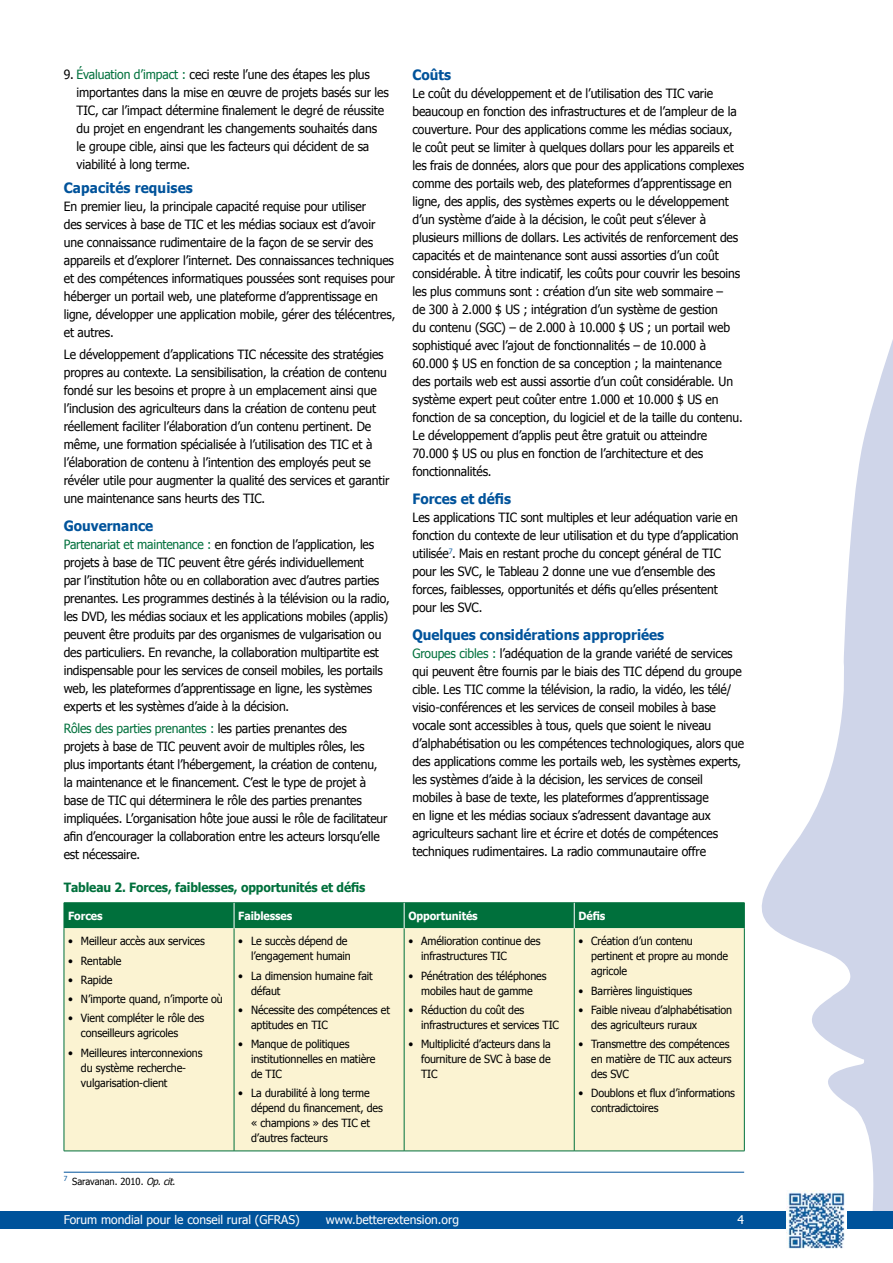
<style>
.page{position:relative;width:893px;height:1263px;background:#fff}
.page>*{position:absolute;margin:0;border:0;box-sizing:border-box;transform-origin:0 0}
._06_tussenkop_1_head{font:700 14.25px "Tahoma";color:#00539b;scale:.95 1}
._05_platte_tekst_bod{font:12.75px/18px "Tahoma";letter-spacing:-.01em;color:#000;scale:.95 1}
._09_grafiekkop{font:700 12.75px "Tahoma";letter-spacing:-.01em;color:#00703c;scale:.95 1}
.t1{font:12px "Tahoma";color:#fff}
.t2{font:11.25px/15px "Tahoma";letter-spacing:-.01em;color:#000;scale:.95 1}
.tabelkopje{font:700 11.25px "Tahoma";letter-spacing:-.01em;color:#fff;scale:.95 1}
.footnote{font:9.75px "Tahoma";color:#000;scale:.95 1}
.s1{color:#00703c}
.s2{font-style:italic}
</style>
<div class="page">
<svg style="left:758px;top:339px;width:135px;height:873px"></svg>
<div style="left:0;top:1212px;width:893px;height:17px;background:#00539b"></div>
<hr style="left:64px;top:1172px;width:680px;height:1px;background:#00539b">
<div style="left:65px;top:928px;width:679px;height:223px;background:#fbf3d2"></div>
<hr style="left:64px;top:902px;width:170px;height:1px;background:#00703c">
<hr style="left:234px;top:902px;width:170px;height:1px;background:#00703c">
<hr style="left:404px;top:902px;width:170px;height:1px;background:#00703c">
<hr style="left:574px;top:902px;width:170px;height:1px;background:#00703c">
<hr style="left:64px;top:928px;width:1px;height:223px;background:#00703c">
<hr style="left:234px;top:928px;width:1px;height:223px;background:#00703c">
<hr style="left:404px;top:928px;width:1px;height:223px;background:#00703c">
<hr style="left:574px;top:928px;width:1px;height:223px;background:#00703c">
<hr style="left:744px;top:928px;width:1px;height:223px;background:#00703c">
<hr style="left:64px;top:1151px;width:170px;height:1px;background:#00703c">
<hr style="left:234px;top:1151px;width:170px;height:1px;background:#00703c">
<hr style="left:404px;top:1151px;width:170px;height:1px;background:#00703c">
<hr style="left:574px;top:1151px;width:170px;height:1px;background:#00703c">
<div style="left:64px;top:903px;width:681px;height:25px;background:#00703c"></div>
<img style="left:787px;top:1191px;width:60px;height:58px">
<p class="_05_platte_tekst_bod" style="left:77px;top:65px;width:330px;text-indent:-13px">9. <span class="s1">Évaluation d’impact :</span> ceci reste l’une des étapes les plus importantes dans la mise en œuvre de projets basés sur les TIC, car l’impact détermine finalement le degré de réussite du projet en engendrant les changements souhaités dans le groupe cible, ainsi que les facteurs qui décident de sa viabilité à long terme.</p>
<p class="_06_tussenkop_1_head" style="left:64px;top:177px;width:137px">Capacités requises</p>
<p class="_05_platte_tekst_bod" style="left:64px;top:196px;width:351px">En premier lieu, la principale capacité requise pour utiliser<br>des services à base de TIC et les médias sociaux est d’avoir une connaissance rudimentaire de la façon de se servir des appareils et d’explorer l’internet. Des connaissances techniques et des compétences informatiques poussées sont requises pour héberger un portail web, une plateforme d’apprentissage en ligne, développer une application mobile, gérer des télécentres, et autres.</p>
<p class="_05_platte_tekst_bod" style="left:64px;top:345px;width:344px">Le développement d’applications TIC nécessite des stratégies propres au contexte. La sensibilisation, la création de contenu fondé sur les besoins et propre à un emplacement ainsi que l’inclusion des agriculteurs dans la création de contenu peut réellement faciliter l’élaboration d’un contenu pertinent. De même, une formation spécialisée à l’utilisation des TIC et à l’élaboration de contenu à l’intention des employés peut se révéler utile pour augmenter la qualité des services et garantir une maintenance sans heurts des TIC.</p>
<p class="_06_tussenkop_1_head" style="left:64px;top:516px;width:96px">Gouvernance</p>
<p class="_05_platte_tekst_bod" style="left:64px;top:535px;width:345px"><span class="s1">Partenariat et maintenance :</span> en fonction de l’application, les projets à base de TIC peuvent être gérés individuellement<br>par l’institution hôte ou en collaboration avec d’autres parties prenantes. Les programmes destinés à la télévision ou la radio, les DVD, les médias sociaux et les applications mobiles (applis) peuvent être produits par des organismes de vulgarisation ou des particuliers. En revanche, la collaboration multipartite est indispensable pour les services de conseil mobiles, les portails web, les plateformes d’apprentissage en ligne, les systèmes experts et les systèmes d’aide à la décision.</p>
<p class="_05_platte_tekst_bod" style="left:64px;top:719px;width:342px"><span class="s1">Rôles des parties prenantes :</span> les parties prenantes des<br>projets à base de TIC peuvent avoir de multiples rôles, les plus importants étant l’hébergement, la création de contenu, la maintenance et le financement. C’est le type de projet à base de TIC qui déterminera le rôle des parties prenantes impliquées. L’organisation hôte joue aussi le rôle de facilitateur afin d’encourager la collaboration entre les acteurs lorsqu’elle est nécessaire.</p>
<p class="_06_tussenkop_1_head" style="left:412px;top:65px;width:42px">Coûts</p>
<p class="_05_platte_tekst_bod" style="left:412px;top:84px;width:351px">Le coût du développement et de l’utilisation des TIC varie beaucoup en fonction des infrastructures et de l’ampleur de la couverture. Pour des applications comme les médias sociaux, le coût peut se limiter à quelques dollars pour les appareils et les frais de données, alors que pour des applications complexes comme des portails web, des plateformes d’apprentissage en ligne, des applis, des systèmes experts ou le développement d’un système d’aide à la décision, le coût peut s’élever à plusieurs millions de dollars. Les activités de renforcement des capacités et de maintenance sont aussi assorties d’un coût considérable. À titre indicatif, les coûts pour couvrir les besoins les plus communs sont : création d’un site web sommaire –<br>de 300 à 2.000 $ US ; intégration d’un système de gestion<br>du contenu (SGC) – de 2.000 à 10.000 $ US ; un portail web sophistiqué avec l’ajout de fonctionnalités – de 10.000 à 60.000 $ US en fonction de sa conception ; la maintenance<br>des portails web est aussi assortie d’un coût considérable. Un système expert peut coûter entre 1.000 et 10.000 $ US en fonction de sa conception, du logiciel et de la taille du contenu.<br>Le développement d’applis peut être gratuit ou atteindre 70.000 $ US ou plus en fonction de l’architecture et des fonctionnalités.</p>
<p class="_06_tussenkop_1_head" style="left:412px;top:489px;width:105px">Forces et défis</p>
<p class="_05_platte_tekst_bod" style="left:412px;top:508px;width:345px">Les applications TIC sont multiples et leur adéquation varie en fonction du contexte de leur utilisation et du type d’application utilisée<sup>7</sup>. Mais en restant proche du concept général de TIC pour les SVC, le Tableau 2 donne une vue d’ensemble des forces, faiblesses, opportunités et défis qu’elles présentent pour les SVC.</p>
<p class="_06_tussenkop_1_head" style="left:412px;top:625px;width:266px">Quelques considérations appropriées</p>
<p class="_05_platte_tekst_bod" style="left:412px;top:644px;width:351px"><span class="s1">Groupes cibles :</span> l’adéquation de la grande variété de services qui peuvent être fournis par le biais des TIC dépend du groupe cible. Les TIC comme la télévision, la radio, la vidéo, les télé/ visio-conférences et les services de conseil mobiles à base vocale sont accessibles à tous, quels que soient le niveau d’alphabétisation ou les compétences technologiques, alors que des applications comme les portails web, les systèmes experts, les systèmes d’aide à la décision, les services de conseil mobiles à base de texte, les plateformes d’apprentissage<br>en ligne et les médias sociaux s’adressent davantage aux agriculteurs sachant lire et écrire et dotés de compétences techniques rudimentaires. La radio communautaire offre</p>
<p class="_09_grafiekkop" style="left:64px;top:879px;width:319px">Tableau 2. Forces, faiblesses, opportunités et défis</p>
<p class="tabelkopje" style="left:68px;top:908px;width:38px">Forces</p>
<p class="tabelkopje" style="left:238px;top:908px;width:58px">Faiblesses</p>
<p class="tabelkopje" style="left:408px;top:908px;width:75px">Opportunités</p>
<p class="tabelkopje" style="left:578px;top:908px;width:30px">Défis</p>
<p class="t2" style="left:68px;top:933px;width:145px">• Meilleur accès aux services</p>
<p class="t2" style="left:68px;top:952px;width:57px">• Rentable</p>
<p class="t2" style="left:68px;top:972px;width:48px">• Rapide</p>
<p class="t2" style="left:68px;top:991px;width:164px">• N’importe quand, n’importe où</p>
<p class="t2" style="left:81px;top:1010px;width:131px;text-indent:-13px">• Vient compléter le rôle des conseilleurs agricoles</p>
<p class="t2" style="left:81px;top:1044px;width:130px;text-indent:-13px">• Meilleures interconnexions du système recherche&shy;vulgarisation-client</p>
<p class="t2" style="left:238px;top:933px;width:120px;text-align:right">• Le succès dépend de l’engagement humain</p>
<p class="t2" style="left:251px;top:967px;width:130px;text-indent:-13px">• La dimension humaine fait défaut</p>
<p class="t2" style="left:251px;top:1002px;width:148px;text-indent:-13px">• Nécessite des compétences et aptitudes en TIC</p>
<p class="t2" style="left:251px;top:1036px;width:132px;text-indent:-13px">• Manque de politiques institutionnelles en matière de TIC</p>
<p class="t2" style="left:251px;top:1085px;width:140px;text-indent:-13px">• La durabilité à long terme dépend du financement, des « champions » des TIC et d’autres facteurs</p>
<p class="t2" style="left:421px;top:933px;width:127px;text-indent:-13px">• Amélioration continue des infrastructures TIC</p>
<p class="t2" style="left:408px;top:967px;width:147px;text-align:center">• Pénétration des téléphones mobiles haut de gamme</p>
<p class="t2" style="left:421px;top:1002px;width:147px;text-indent:-13px">• Réduction du coût des infrastructures et services TIC</p>
<p class="t2" style="left:421px;top:1036px;width:138px;text-align:justify;text-indent:-13px">• Multiplicité d’acteurs dans la fourniture de SVC à base de TIC</p>
<p class="t2" style="left:591px;top:933px;width:146px;text-indent:-13px">• Création d’un contenu pertinent et propre au monde agricole</p>
<p class="t2" style="left:578px;top:982px;width:121px">• Barrières linguistiques</p>
<p class="t2" style="left:591px;top:1002px;width:150px;text-indent:-13px">• Faible niveau d’alphabétisation des agriculteurs ruraux</p>
<p class="t2" style="left:591px;top:1036px;width:149px;text-indent:-13px">• Transmettre des compétences en matière de TIC aux acteurs des SVC</p>
<p class="t2" style="left:591px;top:1085px;width:153px;text-indent:-13px">• Doublons et flux d’informations contradictoires</p>
<p class="footnote" style="left:64px;top:1175px;width:119px"><sup>7</sup> Saravanan. 2010. <span class="s2">Op.cit</span>.</p>
<p class="t1" style="left:64px;top:1211px;width:237px">Forum mondial pour le conseil rural (GFRAS)</p>
<p class="t1" style="left:326px;top:1211px;width:135px">www.betterextension.org</p>
<p class="t1" style="left:738px;top:1211px;width:8px">4</p>
</div>
